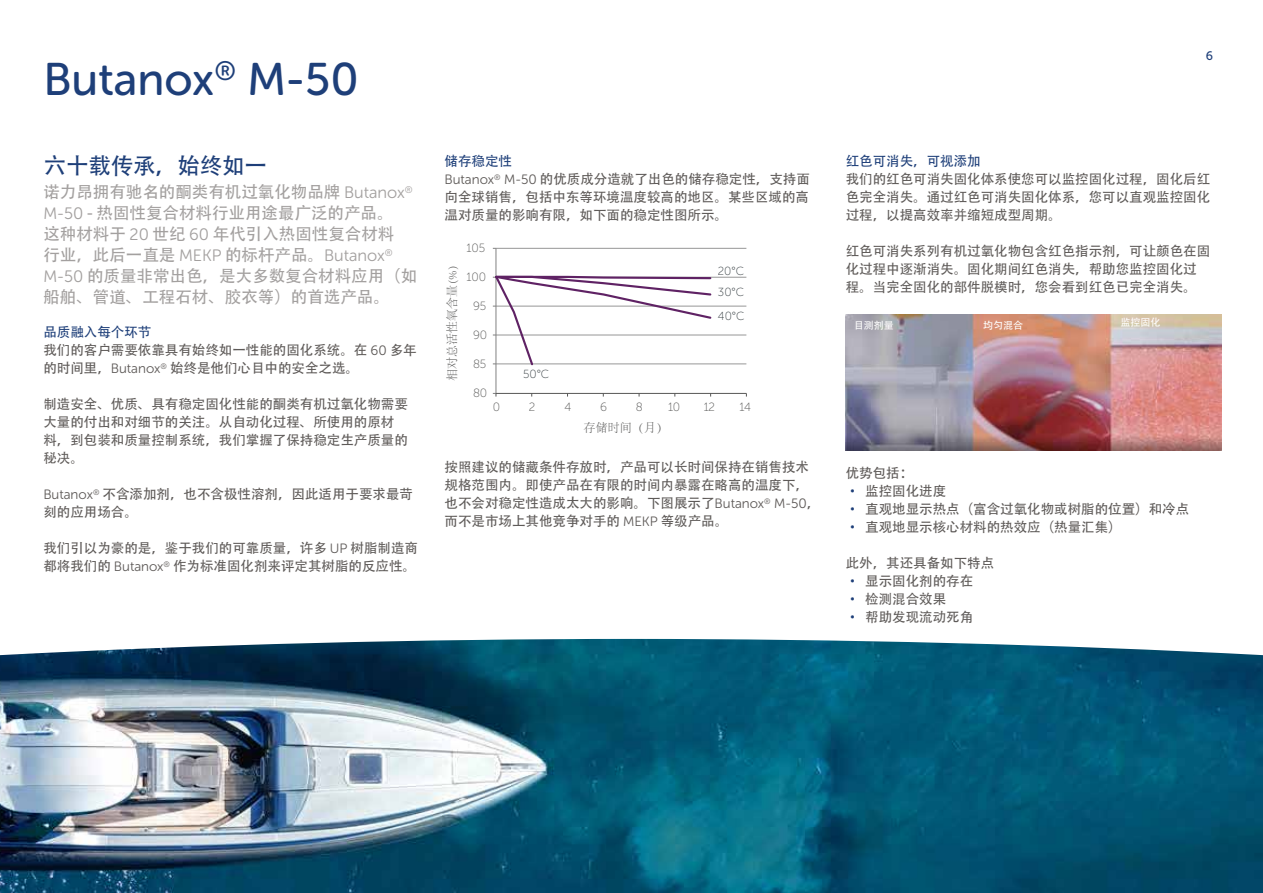
<style>
.page{position:relative;width:1263px;height:893px;background:#fff}
.page>*{position:absolute;margin:0;border:0;box-sizing:border-box;transform-origin:0 0}
.t1{font:45.6px "Museo Sans Rounded 500";color:#1e3f79}
.t2{font:22.5px "Adobe Heiti Std";letter-spacing:-.01em;color:#1e3f79}
.t3{font:16.5px/21px "Adobe Heiti Std";color:#a3a09f}
.t4{font:13.5px/18px "Adobe Heiti Std";color:#5e5a58}
.t5{font:13.5px "Adobe Heiti Std";color:#1e3f79}
.t6{font:12.3px "Museo Sans Rounded 500";color:#1e3f79}
.t7{font:12px "Museo Sans Rounded 100";letter-spacing:-.03em;color:#585857}
.t8{font:300 12px "Adobe Song Std";color:#585857}
.t9{font:300 11.85px "Adobe Song Std";letter-spacing:.015em;color:#585857}
.t10{font:11.7px "Museo Sans Rounded 100";color:#384044}
.t11{font:10.05px "Adobe Heiti Std";color:#fff}
.s1{font-family:"Museo Sans Rounded 300"}
.s2{color:#1e3f79}
</style>
<div class="page">
<img style="left:846px;top:314px;width:375px;height:137px">
<img style="left:0;top:639px;width:1263px;height:254px">
<hr style="left:496px;top:364px;width:250px;height:1px;background:#979797">
<hr style="left:496px;top:335px;width:250px;height:1px;background:#979797">
<hr style="left:496px;top:306px;width:250px;height:1px;background:#979797">
<hr style="left:496px;top:277px;width:250px;height:1px;background:#979797">
<hr style="left:496px;top:248px;width:250px;height:1px;background:#979797">
<hr style="left:496px;top:248px;width:1px;height:145px;background:#818181">
<hr style="left:496px;top:393px;width:250px;height:1px;background:#585857">
<svg style="left:493px;top:274px;width:220px;height:93px"></svg>
<h1 class="t1" style="left:43px;top:54px;width:317px">Butanox<sup>®</sup> M-50</h1>
<h2 class="t2" style="left:44px;top:152px;width:224px">六十载传承，始终如一</h2>
<p class="t3" style="left:43px;top:182px;width:375px">诺力昂拥有驰名的酮类有机过氧化物品牌 <span class="s1">Butanox</span><sup>®<br></sup><span class="s1">M-50</span> - 热固性复合材料行业用途最广泛的产品。<br>这种材料于 <span class="s1">20</span> 世纪 <span class="s1">60</span> 年代引入热固性复合材料<br>行业，此后一直是 <span class="s1">MEKP</span> 的标杆产品。<span class="s1">Butanox</span><sup>®<br></sup><span class="s1">M-50</span> 的质量非常出色，是大多数复合材料应用（如船舶、管道、工程石材、胶衣等）的首选产品。</p>
<p class="t4" style="left:43px;top:323px;width:375px"><span class="s2">品质融入每个环节<br></span>我们的客户需要依靠具有始终如一性能的固化系统。在 <span class="s1">60</span> 多年的时间里，<span class="s1">Butanox</span><sup>®</sup> 始终是他们心目中的安全之选。</p>
<p class="t4" style="left:43px;top:395px;width:366px">制造安全、优质、具有稳定固化性能的酮类有机过氧化物需要大量的付出和对细节的关注。从自动化过程、所使用的原材料，到包装和质量控制系统，我们掌握了保持稳定生产质量的秘决。</p>
<p class="t4" style="left:43px;top:485px;width:371px"><span class="s1">Butanox</span><sup>®</sup> 不含添加剂，也不含极性溶剂，因此适用于要求最苛刻的应用场合。</p>
<p class="t4" style="left:43px;top:539px;width:376px">我们引以为豪的是，鉴于我们的可靠质量，许多 <span class="s1">UP</span> 树脂制造商都将我们的 <span class="s1">Butanox</span><sup>®</sup> 作为标准固化剂来评定其树脂的反应性。</p>
<p class="t4" style="left:445px;top:152px;width:367px"><span class="s2">储存稳定性<br></span><span class="s1">Butanox</span><sup>®</sup> <span class="s1">M-50</span> 的优质成分造就了出色的储存稳定性，支持面向全球销售，包括中东等环境温度较高的地区。某些区域的高温对质量的影响有限，如下面的稳定性图所示。</p>
<p class="t9" style="left:446px;top:381px;width:117px;rotate:-90deg">相对总活性氧含量(%)</p>
<p class="t7" style="left:467px;top:241px;width:20px">105</p>
<p class="t7" style="left:467px;top:270px;width:21px">100</p>
<p class="t7" style="left:473px;top:299px;width:14px">95</p>
<p class="t7" style="left:473px;top:328px;width:15px">90</p>
<p class="t7" style="left:473px;top:357px;width:15px">85</p>
<p class="t7" style="left:473px;top:386px;width:16px">80</p>
<p class="t10" style="left:523px;top:367px;width:28px">50°C</p>
<p class="t10" style="left:718px;top:265px;width:28px">20°C</p>
<p class="t10" style="left:718px;top:285px;width:28px">30°C</p>
<p class="t10" style="left:718px;top:310px;width:28px">40°C</p>
<p class="t7" style="left:493px;top:400px;width:9px">0</p>
<p class="t7" style="left:529px;top:400px;width:8px">2</p>
<p class="t7" style="left:564px;top:400px;width:8px">4</p>
<p class="t7" style="left:600px;top:400px;width:8px">6</p>
<p class="t7" style="left:636px;top:400px;width:9px">8</p>
<p class="t7" style="left:668px;top:400px;width:14px">10</p>
<p class="t7" style="left:704px;top:400px;width:13px">12</p>
<p class="t7" style="left:739px;top:400px;width:13px">14</p>
<p class="t8" style="left:584px;top:421px;width:86px">存储时间（月）</p>
<p class="t4" style="left:445px;top:458px;width:377px">按照建议的储藏条件存放时，产品可以长时间保持在销售技术规格范围内。即使产品在有限的时间内暴露在略高的温度下，也不会对稳定性造成太大的影响。下图展示了<span class="s1">Butanox</span><sup>®</sup> <span class="s1">M-50</span>，而不是市场上其他竞争对手的 <span class="s1">MEKP</span> 等级产品。</p>
<p class="t6" style="left:1206px;top:49px;width:9px">6</p>
<p class="t5" style="left:846px;top:153px;width:136px">红色可消失，可视添加</p>
<p class="t4" style="left:846px;top:170px;width:366px;text-align:justify">我们的红色可消失固化体系使您可以监控固化过程，固化后红色完全消失。通过红色可消失固化体系，您可以直观监控固化过程，以提高效率并缩短成型周期。</p>
<p class="t4" style="left:846px;top:242px;width:366px">红色可消失系列有机过氧化物包含红色指示剂，可让颜色在固化过程中逐渐消失。固化期间红色消失，帮助您监控固化过程。当完全固化的部件脱模时，您会看到红色已完全消失。</p>
<p class="t11" style="left:854px;top:319px;width:42px">目测剂量</p>
<p class="t11" style="left:983px;top:319px;width:42px">均匀混合</p>
<p class="t11" style="left:1120px;top:317px;width:42px">监控固化</p>
<p class="t4" style="left:846px;top:464px;width:69px">优势包括：</p>
<p class="t4" style="left:846px;top:482px;width:102px"><span class="s2">•</span> 监控固化进度</p>
<p class="t4" style="left:846px;top:500px;width:345px"><span class="s2">•</span> 直观地显示热点（富含过氧化物或树脂的位置）和冷点</p>
<p class="t4" style="left:846px;top:518px;width:277px"><span class="s2">•</span> 直观地显示核心材料的热效应（热量汇集）</p>
<p class="t4" style="left:846px;top:554px;width:150px">此外，其还具备如下特点</p>
<p class="t4" style="left:846px;top:572px;width:129px"><span class="s2">•</span> 显示固化剂的存在</p>
<p class="t4" style="left:846px;top:590px;width:102px"><span class="s2">•</span> 检测混合效果</p>
<p class="t4" style="left:846px;top:608px;width:129px"><span class="s2">•</span> 帮助发现流动死角</p>
</div>
